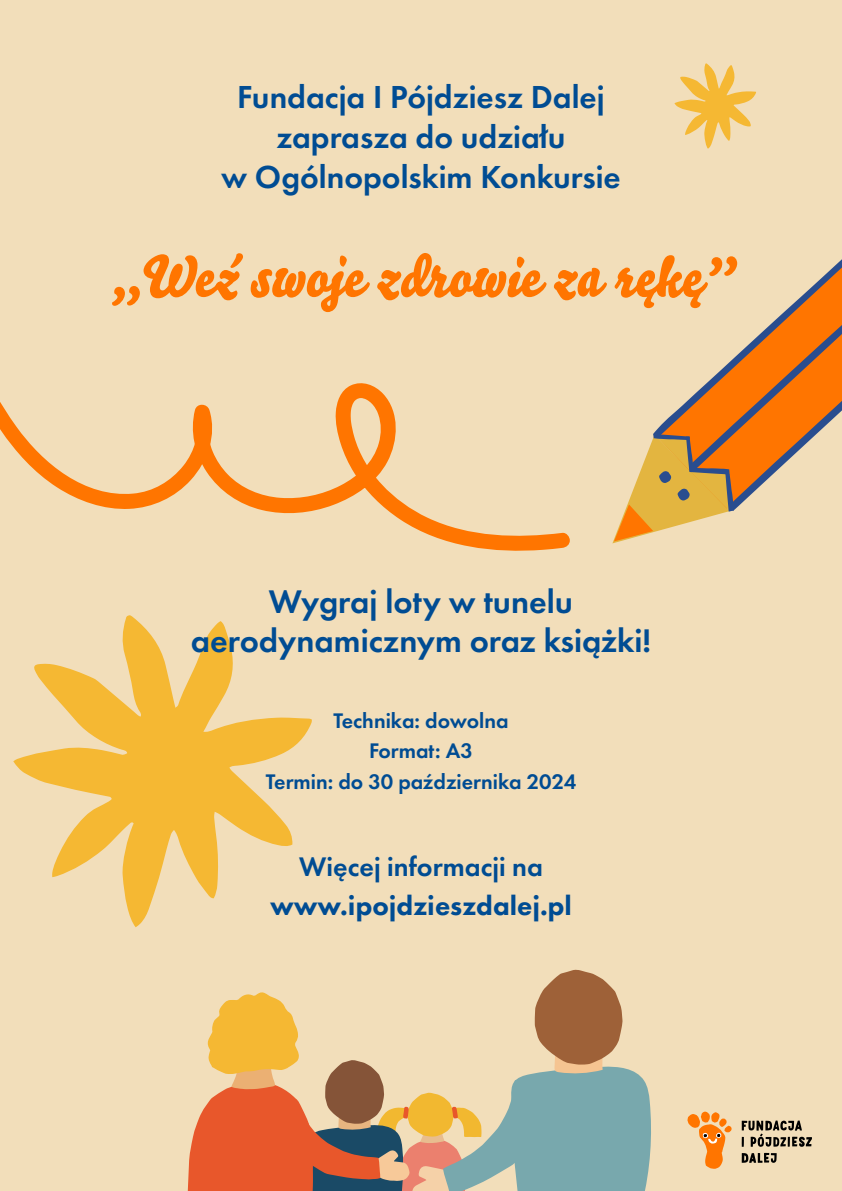
<style>
.page{position:relative;width:842px;height:1191px;background:#f2deba}
.page>*{position:absolute;margin:0;border:0;box-sizing:border-box;transform-origin:0 0}
.t1{font:56.5px "Bello Script Pro";color:#ff7500}
.t2{font:600 33.9px/39px "Futura PT";color:#004c93;text-align:center}
.t3{font:600 33px/40px "Futura PT";color:#004c93;text-align:center}
.t4{font:800 27.9px "Futura PT";color:#004c93}
.t5{font:600 27.9px "Futura PT";color:#004c93}
.t6{font:600 21.9px/30px "Futura PT";color:#004c93;text-align:center}
</style>
<div class="page">
<svg style="left:13px;top:615px;width:299px;height:312px"></svg>
<svg style="left:687px;top:1111px;width:45px;height:57px"></svg>
<svg style="left:742px;top:1120px;width:70px;height:26px"></svg>
<svg style="left:742px;top:1152px;width:35px;height:10px"></svg>
<svg style="left:612px;top:259px;width:230px;height:284px"></svg>
<svg style="left:0;top:383px;width:570px;height:168px"></svg>
<svg style="left:188px;top:969px;width:463px;height:222px"></svg>
<svg style="left:674px;top:63px;width:82px;height:86px"></svg>
<p class="t3" style="left:221px;top:77px;width:401px">Fundacja I Pójdziesz Dalej zaprasza do udziału<br>w Ogólnopolskim Konkursie</p>
<h1 class="t1" style="left:107px;top:232px;width:630px">„Weź swoje zdrowie za rękę”</h1>
<p class="t2" style="left:191px;top:581px;width:462px">Wygraj loty w tunelu aerodynamicznym oraz książki!</p>
<p class="t6" style="left:266px;top:706px;width:312px">Technika: dowolna<br>Format: A3<br>Termin: do 30 października 2024</p>
<p class="t5" style="left:299px;top:849px;width:245px">Więcej informacji na</p>
<p class="t4" style="left:270px;top:888px;width:303px">www.ipojdzieszdalej.pl</p>
</div>
